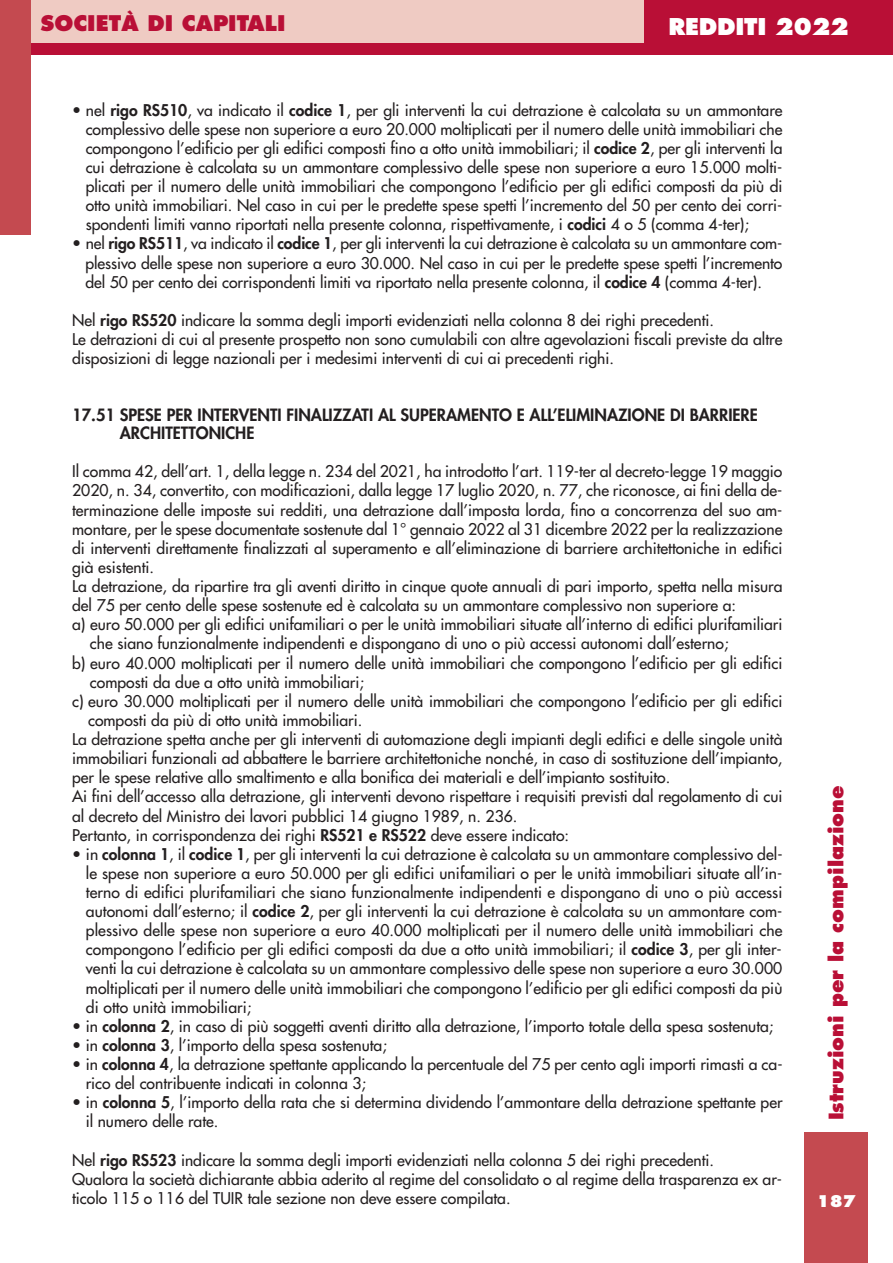
<style>
.page{position:relative;width:893px;height:1263px;background:#fff}
.page>*{position:absolute;margin:0;border:0;box-sizing:border-box;transform-origin:0 0}
.t1{font:800 22.5px "Futura";letter-spacing:-.015em;color:#fff}
.t2{font:800 21px "Futura";color:#b90f36}
.t3{font:800 19.5px "Futura";color:#b90f36}
.t4{font:800 16.5px/18.3px "Futura";color:#231f20}
.t5{font:15.75px/19px "Futura";color:#231f20}
.t6{font:800 15.75px "Futura";color:#fff}
.s1{font-weight:800}
</style>
<div class="page">
<div style="left:804px;top:1132px;width:64px;height:131px;background:#c44a50"></div>
<div style="left:30px;top:0;width:863px;height:54px;background:#b90f36"></div>
<div style="left:30px;top:0;width:614px;height:43px;background:#efcbc3"></div>
<div style="left:0;top:0;width:30px;height:235px;background:#c44a50"></div>
<p class="t2" style="left:41px;top:14px;width:246px">SOCIETÀ DI CAPITALI</p>
<p class="t1" style="left:669px;top:16px;width:182px">REDDITI 2022</p>
<p class="t5" style="left:86px;top:101px;width:698px;text-align:justify;text-indent:-14px">• nel <span class="s1">rigo RS510</span>, va indicato il <span class="s1">codice 1</span>, per gli interventi la cui detrazione è calcolata su un ammontare complessivo delle spese non superiore a euro 20.000 moltiplicati per il numero delle unità immobiliari che compongono l’edificio per gli edifici composti fino a otto unità immobiliari; il <span class="s1">codice 2</span>, per gli interventi la cui detrazione è calcolata su un ammontare complessivo delle spese non superiore a euro 15.000 molti&shy;plicati per il numero delle unità immobiliari che compongono l’edificio per gli edifici composti da più di otto unità immobiliari. Nel caso in cui per le predette spese spetti l’incremento del 50 per cento dei corri&shy;spondenti limiti vanno riportati nella presente colonna, rispettivamente, i <span class="s1">codici</span> 4 o 5 (comma 4-ter);</p>
<p class="t5" style="left:85px;top:235px;width:698px;text-align:justify;text-indent:-13px">• nel <span class="s1">rigo RS511</span>, va indicato il <span class="s1">codice 1</span>, per gli interventi la cui detrazione è calcolata su un ammontare com&shy;plessivo delle spese non superiore a euro 30.000. Nel caso in cui per le predette spese spetti l’incremento del 50 per cento dei corrispondenti limiti va riportato nella presente colonna, il <span class="s1">codice 4</span> (comma 4-ter).</p>
<p class="t5" style="left:72px;top:312px;width:643px">Nel <span class="s1">rigo RS520</span> indicare la somma degli importi evidenziati nella colonna 8 dei righi precedenti.</p>
<p class="t5" style="left:72px;top:331px;width:712px">Le detrazioni di cui al presente prospetto non sono cumulabili con altre agevolazioni fiscali previste da altre disposizioni di legge nazionali per i medesimi interventi di cui ai precedenti righi.</p>
<p class="t4" style="left:120px;top:407px;width:640px;text-indent:-48px">17.51 SPESE PER INTERVENTI FINALIZZATI AL SUPERAMENTO E ALL’ELIMINAZIONE DI BARRIERE<br>ARCHITETTONICHE</p>
<p class="t5" style="left:72px;top:463px;width:712px;text-align:justify">Il comma 42, dell’art. 1, della legge n. 234 del 2021, ha introdotto l’art. 119-ter al decreto-legge 19 maggio 2020, n. 34, convertito, con modificazioni, dalla legge 17 luglio 2020, n. 77, che riconosce, ai fini della de&shy;terminazione delle imposte sui redditi, una detrazione dall’imposta lorda, fino a concorrenza del suo am&shy;montare, per le spese documentate sostenute dal 1° gennaio 2022 al 31 dicembre 2022 per la realizzazione di interventi direttamente finalizzati al superamento e all’eliminazione di barriere architettoniche in edifici già esistenti.</p>
<p class="t5" style="left:72px;top:578px;width:712px">La detrazione, da ripartire tra gli aventi diritto in cinque quote annuali di pari importo, spetta nella misura del 75 per cento delle spese sostenute ed è calcolata su un ammontare complessivo non superiore a:</p>
<p class="t5" style="left:90px;top:616px;width:694px;text-indent:-18px">a) euro 50.000 per gli edifici unifamiliari o per le unità immobiliari situate all’interno di edifici plurifamiliari che siano funzionalmente indipendenti e dispongano di uno o più accessi autonomi dall’esterno;</p>
<p class="t5" style="left:90px;top:654px;width:694px;text-indent:-18px">b) euro 40.000 moltiplicati per il numero delle unità immobiliari che compongono l’edificio per gli edifici composti da due a otto unità immobiliari;</p>
<p class="t5" style="left:88px;top:692px;width:696px;text-indent:-16px">c) euro 30.000 moltiplicati per il numero delle unità immobiliari che compongono l’edificio per gli edifici composti da più di otto unità immobiliari.</p>
<p class="t5" style="left:72px;top:731px;width:712px;text-align:justify">La detrazione spetta anche per gli interventi di automazione degli impianti degli edifici e delle singole unità immobiliari funzionali ad abbattere le barriere architettoniche nonché, in caso di sostituzione dell’impianto, per le spese relative allo smaltimento e alla bonifica dei materiali e dell’impianto sostituito.</p>
<p class="t5" style="left:72px;top:788px;width:712px">Ai fini dell’accesso alla detrazione, gli interventi devono rispettare i requisiti previsti dal regolamento di cui al decreto del Ministro dei lavori pubblici 14 giugno 1989, n. 236.</p>
<p class="t5" style="left:72px;top:826px;width:498px">Pertanto, in corrispondenza dei righi <span class="s1">RS521 e RS522</span> deve essere indicato:</p>
<p class="t5" style="left:86px;top:845px;width:698px;text-align:justify;text-indent:-14px">• in <span class="s1">colonna 1</span>, il <span class="s1">codice 1</span>, per gli interventi la cui detrazione è calcolata su un ammontare complessivo del&shy;le spese non superiore a euro 50.000 per gli edifici unifamiliari o per le unità immobiliari situate all’in&shy;terno di edifici plurifamiliari che siano funzionalmente indipendenti e dispongano di uno o più accessi autonomi dall’esterno; il <span class="s1">codice 2</span>, per gli interventi la cui detrazione è calcolata su un ammontare com&shy;plessivo delle spese non superiore a euro 40.000 moltiplicati per il numero delle unità immobiliari che compongono l’edificio per gli edifici composti da due a otto unità immobiliari; il <span class="s1">codice 3</span>, per gli inter&shy;venti la cui detrazione è calcolata su un ammontare complessivo delle spese non superiore a euro 30.000 moltiplicati per il numero delle unità immobiliari che compongono l’edificio per gli edifici composti da più di otto unità immobiliari;</p>
<p class="t5" style="left:72px;top:1017px;width:703px">• in <span class="s1">colonna 2</span>, in caso di più soggetti aventi diritto alla detrazione, l’importo totale della spesa sostenuta;</p>
<p class="t5" style="left:72px;top:1037px;width:316px">• in <span class="s1">colonna 3</span>, l’importo della spesa sostenuta;</p>
<p class="t5" style="left:86px;top:1056px;width:698px;text-indent:-14px">• in <span class="s1">colonna 4</span>, la detrazione spettante applicando la percentuale del 75 per cento agli importi rimasti a ca&shy;rico del contribuente indicati in colonna 3;</p>
<p class="t5" style="left:86px;top:1094px;width:698px;text-indent:-14px">• in <span class="s1">colonna 5</span>, l’importo della rata che si determina dividendo l’ammontare della detrazione spettante per il numero delle rate.</p>
<p class="t5" style="left:72px;top:1151px;width:643px">Nel <span class="s1">rigo RS523</span> indicare la somma degli importi evidenziati nella colonna 5 dei righi precedenti.</p>
<p class="t5" style="left:72px;top:1170px;width:711px">Qualora la società dichiarante abbia aderito al regime del consolidato o al regime della trasparenza ex ar&shy;ticolo 115 o 116 del TUIR tale sezione non deve essere compilata.</p>
<p class="t3" style="left:827px;top:1120px;width:337px;rotate:-90deg">Istruzioni per la compilazione</p>
<p class="t6" style="left:817px;top:1194px;width:41px">187</p>
</div>
